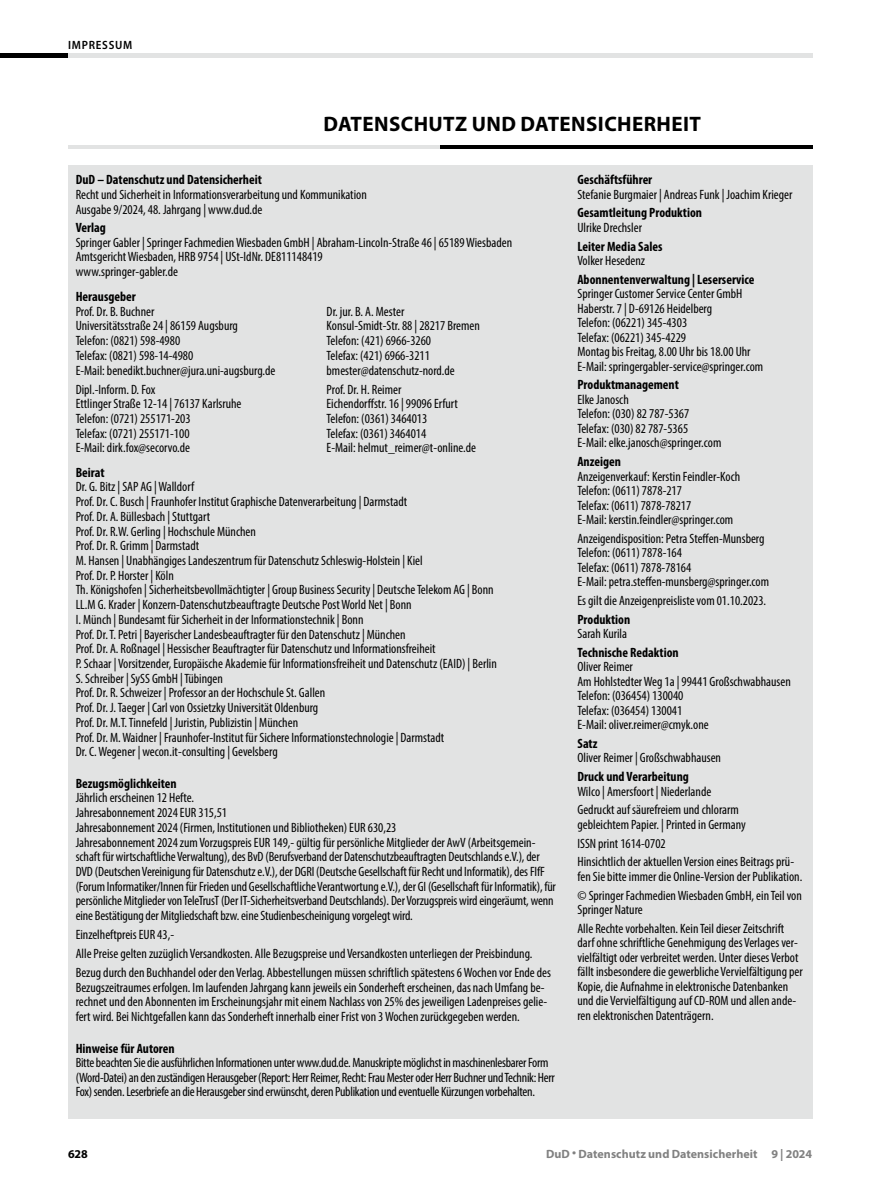
<style>
.page{position:relative;width:893px;height:1187px;background:#fff}
.page>*{position:absolute;margin:0;border:0;box-sizing:border-box;transform-origin:0 0}
.t1{font:700 21px "Myriad Pro";letter-spacing:.02em;color:#000}
.t2{font:condensed 13.5px/14.7px "Myriad Pro";color:#000}
.t3{font:condensed 13.5px/14.4px "Myriad Pro";letter-spacing:-.02em;color:#000}
.t4{font:700 condensed 13.5px "Myriad Pro";color:#000}
.t5{font:700 12px "Myriad Pro";letter-spacing:.005em;color:#818181}
.t6{font:600 semi-condensed 12px "Myriad Pro";letter-spacing:.06em;color:#000}
.t7{font:700 12px "Myriad Pro";color:#000}
</style>
<div class="page">
<hr style="left:68px;top:145px;width:372px;height:4px;background:#e2e3e3">
<hr style="left:440px;top:145px;width:372px;height:4px;background:#000">
<div style="left:68px;top:166px;width:744px;height:952px;background:#e2e3e3"></div>
<hr style="left:0;top:53px;width:68px;height:4px;background:#000">
<hr style="left:68px;top:53px;width:744px;height:4px;background:#e2e3e3">
<p class="t6" style="left:68px;top:38px;width:66px">IMPRESSUM</p>
<h1 class="t1" style="left:323px;top:110px;width:379px">DATENSCHUTZ UND DATENSICHERHEIT</h1>
<p class="t4" style="left:76px;top:171px;width:188px">DuD – Datenschutz und Datensicherheit</p>
<p class="t2" style="left:76px;top:187px;width:293px">Recht und Sicherheit in Informationsverarbeitung und Kommunikation<br>Ausgabe 9/2024, 48. Jahrgang | www.dud.de</p>
<p class="t4" style="left:76px;top:219px;width:32px">Verlag</p>
<p class="t2" style="left:76px;top:235px;width:438px">Springer Gabler | Springer Fachmedien Wiesbaden GmbH | Abraham-Lincoln-Straße 46 | 65189 Wiesbaden<br>Amtsgericht Wiesbaden, HRB 9754 | USt-IdNr. DE811148419<br>www.springer-gabler.de</p>
<p class="t4" style="left:76px;top:288px;width:62px">Herausgeber</p>
<p class="t2" style="left:76px;top:304px;width:201px">Prof. Dr. B. Buchner<br>Universitätsstraße 24 | 86159 Augsburg<br>Telefon: (0821) 598-4980<br>Telefax: (0821) 598-14-4980<br>E-Mail: benedikt.buchner@jura.uni-augsburg.de</p>
<p class="t2" style="left:76px;top:381px;width:167px">Dipl.-Inform. D. Fox<br>Ettlinger Straße 12-14 | 76137 Karlsruhe<br>Telefon: (0721) 255171-203<br>Telefax: (0721) 255171-100<br>E-Mail: dirk.fox@secorvo.de</p>
<p class="t2" style="left:327px;top:304px;width:155px">Dr. jur. B. A. Mester<br>Konsul-Smidt-Str. 88 | 28217 Bremen<br>Telefon: (421) 6966-3260<br>Telefax: (421) 6966-3211 bmester@datenschutz-nord.de</p>
<p class="t2" style="left:327px;top:381px;width:151px">Prof. Dr. H. Reimer<br>Eichendorffstr. 16 | 99096 Erfurt<br>Telefon: (0361) 3464013<br>Telefax: (0361) 3464014<br>E-Mail: helmut_reimer@t-online.de</p>
<p class="t4" style="left:76px;top:464px;width:30px">Beirat</p>
<p class="t2" style="left:76px;top:479px;width:423px">Dr. G. Bitz | SAP AG | Walldorf<br>Prof. Dr. C. Busch | Fraunhofer Institut Graphische Datenverarbeitung | Darmstadt<br>Prof. Dr. A. Büllesbach | Stuttgart<br>Prof. Dr. R.W. Gerling | Hochschule München<br>Prof. Dr. R. Grimm | Darmstadt<br>M. Hansen | Unabhängiges Landeszentrum für Datenschutz Schleswig-Holstein | Kiel<br>Prof. Dr. P. Horster | Köln<br>Th. Königshofen | Sicherheitsbevollmächtigter | Group Business Security | Deutsche Telekom AG | Bonn LL.M G. Krader | Konzern-Datenschutzbeauftragte Deutsche Post World Net | Bonn<br>I. Münch | Bundesamt für Sicherheit in der Informationstechnik | Bonn<br>Prof. Dr. T. Petri | Bayerischer Landesbeauftragter für den Datenschutz | München<br>Prof. Dr. A. Roßnagel | Hessischer Beauftragter für Datenschutz und Informationsfreiheit<br>P. Schaar | Vorsitzender, Europäische Akademie für Informationsfreiheit und Datenschutz (EAID) | Berlin S. Schreiber | SySS GmbH | Tübingen<br>Prof. Dr. R. Schweizer | Professor an der Hochschule St. Gallen<br>Prof. Dr. J. Taeger | Carl von Ossietzky Universität Oldenburg<br>Prof. Dr. M.T. Tinnefeld | Juristin, Publizistin | München<br>Prof. Dr. M. Waidner | Fraunhofer-Institut für Sichere Informationstechnologie | Darmstadt<br>Dr. C. Wegener | wecon.it-consulting | Gevelsberg</p>
<p class="t4" style="left:76px;top:774px;width:103px">Bezugsmöglichkeiten</p>
<p class="t2" style="left:76px;top:790px;width:482px">Jährlich erscheinen 12 Hefte.<br>Jahresabonnement 2024 EUR 315,51<br>Jahresabonnement 2024 (Firmen, Institutionen und Bibliotheken) EUR 630,23<br>Jahresabonnement 2024 zum Vorzugspreis EUR 149,- gültig für persönliche Mitglieder der AwV (Arbeitsgemein&shy;schaft für wirtschaftliche Verwaltung), des BvD (Berufsverband der Datenschutzbeauftragten Deutschlands e.V.), der DVD (Deutschen Vereinigung für Datenschutz e.V.), der DGRI (Deutsche Gesellschaft für Recht und Informatik), des FIfF (Forum Informatiker/Innen für Frieden und Gesellschaftliche Verantwortung e.V.), der GI (Gesellschaft für Informatik), für persönliche Mitglieder von TeleTrusT (Der IT-Sicherheitsverband Deutschlands). Der Vorzugspreis wird eingeräumt, wenn eine Bestätigung der Mitgliedschaft bzw. eine Studienbescheinigung vorgelegt wird.</p>
<p class="t2" style="left:76px;top:924px;width:477px;line-height:18.9px">Einzelheftpreis EUR 43,-<br>Alle Preise gelten zuzüglich Versandkosten. Alle Bezugspreise und Versandkosten unterliegen der Preisbindung.<br>Bezug durch den Buchhandel oder den Verlag. Abbestellungen müssen schriftlich spätestens 6 Wochen vor Ende des</p>
<p class="t2" style="left:76px;top:979px;width:473px">Bezugszeitraumes erfolgen. Im laufenden Jahrgang kann jeweils ein Sonderheft erscheinen, das nach Umfang be&shy;rechnet und den Abonnenten im Erscheinungsjahr mit einem Nachlass von 25% des jeweiligen Ladenpreises gelie&shy;fert wird. Bei Nichtgefallen kann das Sonderheft innerhalb einer Frist von 3 Wochen zurückgegeben werden.</p>
<p class="t4" style="left:76px;top:1039px;width:101px">Hinweise für Autoren</p>
<p class="t3" style="left:76px;top:1055px;width:481px">Bitte beachten Sie die ausführlichen Informationen unter www.dud.de. Manuskripte möglichst in maschinenlesbarer Form (Word-Datei) an den zuständigen Herausgeber (Report: Herr Reimer, Recht: Frau Mester oder Herr Buchner und Technik: Herr<br>Fox) senden. Leserbriefe an die Herausgeber sind erwünscht, deren Publikation und eventuelle Kürzungen vorbehalten.</p>
<p class="t4" style="left:577px;top:171px;width:76px">Geschäftsführer</p>
<p class="t2" style="left:577px;top:187px;width:216px">Stefanie Burgmaier | Andreas Funk | Joachim Krieger</p>
<p class="t4" style="left:577px;top:204px;width:126px">Gesamtleitung Produktion</p>
<p class="t2" style="left:577px;top:220px;width:66px">Ulrike Drechsler</p>
<p class="t4" style="left:577px;top:237px;width:87px">Leiter Media Sales</p>
<p class="t2" style="left:577px;top:253px;width:69px">Volker Hesedenz</p>
<p class="t4" style="left:577px;top:271px;width:179px">Abonnentenverwaltung | Leserservice</p>
<p class="t2" style="left:577px;top:286px;width:187px">Springer Customer Service Center GmbH Haberstr. 7 | D-69126 Heidelberg<br>Telefon: (06221) 345-4303<br>Telefax: (06221) 345-4229<br>Montag bis Freitag, 8.00 Uhr bis 18.00 Uhr E-Mail: springergabler-service@springer.com</p>
<p class="t4" style="left:577px;top:376px;width:103px">Produktmanagement</p>
<p class="t2" style="left:577px;top:392px;width:145px">Elke Janosch<br>Telefon: (030) 82 787-5367<br>Telefax: (030) 82 787-5365<br>E-Mail: elke.janosch@springer.com</p>
<p class="t4" style="left:577px;top:453px;width:45px">Anzeigen</p>
<p class="t2" style="left:577px;top:468px;width:164px">Anzeigenverkauf: Kerstin Feindler-Koch Telefon: (0611) 7878-217<br>Telefax: (0611) 7878-78217<br>E-Mail: kerstin.feindler@springer.com</p>
<p class="t2" style="left:577px;top:531px;width:193px">Anzeigendisposition: Petra Steffen-Munsberg Telefon: (0611) 7878-164<br>Telefax: (0611) 7878-78164<br>E-Mail: petra.steffen-munsberg@springer.com</p>
<p class="t2" style="left:577px;top:593px;width:190px">Es gilt die Anzeigenpreisliste vom 01.10.2023.</p>
<p class="t4" style="left:577px;top:610px;width:54px">Produktion</p>
<p class="t2" style="left:577px;top:626px;width:51px">Sarah Kurila</p>
<p class="t4" style="left:577px;top:644px;width:103px">Technische Redaktion</p>
<p class="t2" style="left:577px;top:659px;width:215px">Oliver Reimer<br>Am Hohlstedter Weg 1a | 99441 Großschwabhausen<br>Telefon: (036454) 130040<br>Telefax: (036454) 130041<br>E-Mail: oliver.reimer@cmyk.one</p>
<p class="t4" style="left:577px;top:735px;width:22px">Satz</p>
<p class="t2" style="left:577px;top:750px;width:145px">Oliver Reimer | Großschwabhausen</p>
<p class="t4" style="left:577px;top:768px;width:113px">Druck und Verarbeitung</p>
<p class="t2" style="left:577px;top:781px;width:163px;line-height:18.8px">Wilco | Amersfoort | Niederlande<br>Gedruckt auf säurefreiem und chlorarm</p>
<p class="t2" style="left:577px;top:814px;width:218px;line-height:18.8px">gebleichtem Papier. | Printed in Germany<br>ISSN print 1614-0702<br>Hinsichtlich der aktuellen Version eines Beitrags prü-</p>
<p class="t2" style="left:577px;top:866px;width:226px;line-height:18.8px">fen Sie bitte immer die Online-Version der Publikation. © Springer Fachmedien Wiesbaden GmbH, ein Teil von</p>
<p class="t2" style="left:577px;top:900px;width:208px;line-height:18.8px">Springer Nature<br>Alle Rechte vorbehalten. Kein Teil dieser Zeitschrift</p>
<p class="t2" style="left:577px;top:935px;width:227px">darf ohne schriftliche Genehmigung des Verlages ver&shy;vielfältigt oder verbreitet werden. Unter dieses Verbot fällt insbesondere die gewerbliche Vervielfältigung per Kopie, die Aufnahme in elektronische Datenbanken und die Vervielfältigung auf CD-ROM und allen ande&shy;ren elektronischen Datenträgern.</p>
<p class="t7" style="left:68px;top:1145px;width:21px">628</p>
<p class="t5" style="left:546px;top:1145px;width:268px">DuD • Datenschutz und Datensicherheit 9 | 2024</p>
</div>
